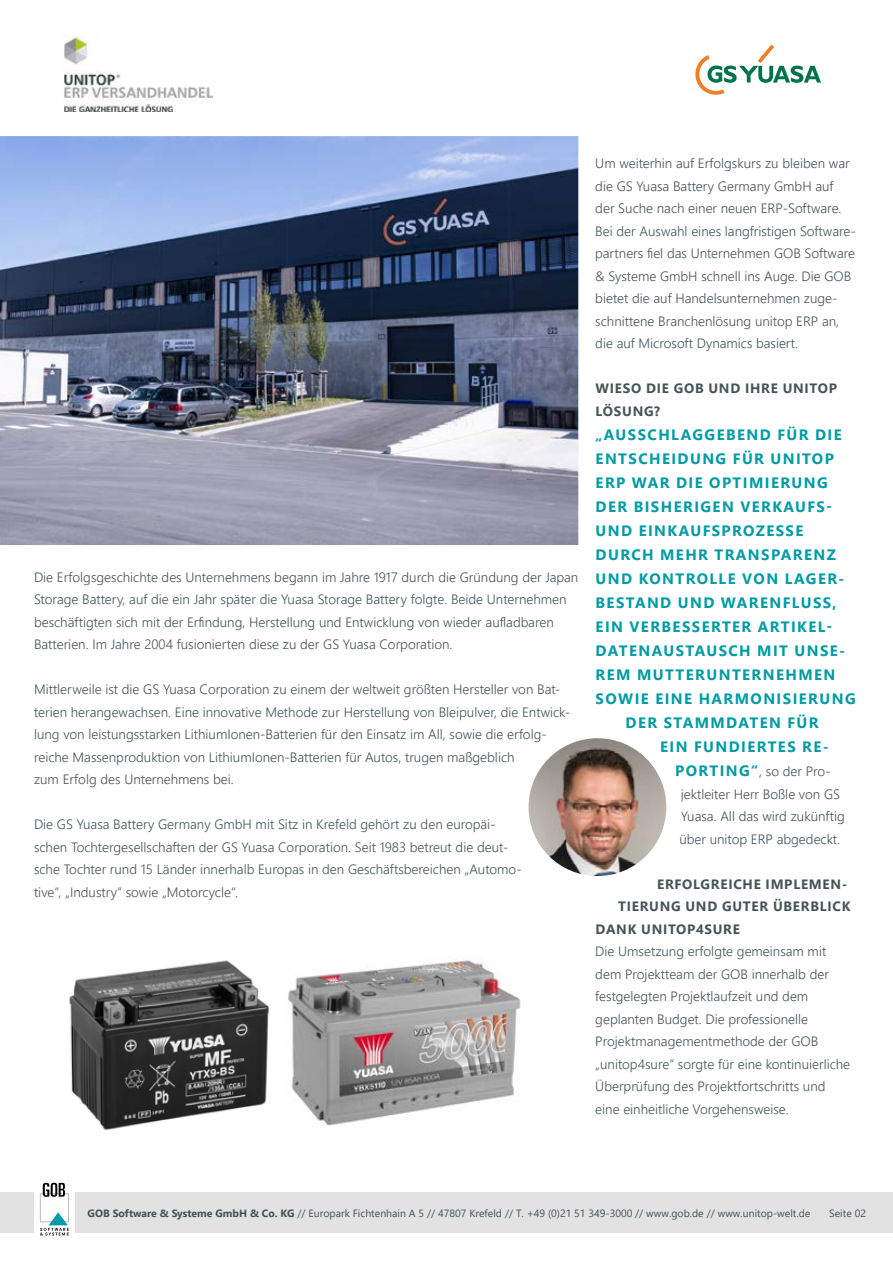
<style>
.page{position:relative;width:893px;height:1263px;background:#fff}
.page>*{position:absolute;margin:0;border:0;box-sizing:border-box;transform-origin:0 0}
.t1{font:700 15px "Segoe UI";letter-spacing:.095em;color:#009ba4}
.t2{font:300 13.5px/22.5px "Segoe UI";color:#465457}
.t3{font:700 13.5px/22.5px "Segoe UI";letter-spacing:.055em;color:#465457}
.t4{font:10.5px "Segoe UI";color:#425253}
.s1{font-weight:700;font-size:15px;color:#009ba4}
.s2{font-weight:700}
</style>
<div class="page">
<img style="left:64px;top:27px;width:148px;height:84px">
<div style="left:0;top:1192px;width:893px;height:40px;background:#e2e2e2"></div>
<div style="left:34px;top:1178px;width:40px;height:64px;background:#fff"></div>
<svg style="left:695px;top:45px;width:126px;height:50px"></svg>
<svg style="left:40px;top:1183px;width:29px;height:52px"></svg>
<img style="left:0;top:136px;width:578px;height:409px">
<img style="left:69px;top:960px;width:200px;height:170px">
<img style="left:288px;top:957px;width:233px;height:169px">
<img style="left:529px;top:738px;width:137px;height:138px;border-radius:69px">
<p class="t2" style="left:34px;top:564px;width:546px">Die Erfolgsgeschichte des Unternehmens begann im Jahre 1917 durch die Gründung der Japan Storage Battery, auf die ein Jahr später die Yuasa Storage Battery folgte. Beide Unternehmen beschäftigten sich mit der Erfindung, Herstellung und Entwicklung von wieder aufladbaren Batterien. Im Jahre 2004 fusionierten diese zu der GS Yuasa Corporation.</p>
<p class="t2" style="left:34px;top:677px;width:537px">Mittlerweile ist die GS Yuasa Corporation zu einem der weltweit größten Hersteller von Bat&shy;terien herangewachsen. Eine innovative Methode zur Herstellung von Bleipulver, die Entwick&shy;lung von leistungsstarken LithiumIonen-Batterien für den Einsatz im All, sowie die erfolg&shy;reiche Massenproduktion von LithiumIonen-Batterien für Autos, trugen maßgeblich<br>zum Erfolg des Unternehmens bei.</p>
<p class="t2" style="left:34px;top:812px;width:489px">Die GS Yuasa Battery Germany GmbH mit Sitz in Krefeld gehört zu den europäi&shy;schen Tochtergesellschaften der GS Yuasa Corporation. Seit 1983 betreut die deut&shy;sche Tochter rund 15 Länder innerhalb Europas in den Geschäftsbereichen „Automo&shy;tive“, „Industry“ sowie „Motorcycle“.</p>
<p class="t2" style="left:595px;top:151px;width:262px">Um weiterhin auf Erfolgskurs zu bleiben war die GS Yuasa Battery Germany GmbH auf der Suche nach einer neuen ERP-Software.<br>Bei der Auswahl eines langfristigen Software&shy;partners fiel das Unternehmen GOB Software &amp; Systeme GmbH schnell ins Auge. Die GOB bietet die auf Handelsunternehmen zuge&shy;schnittene Branchenlösung unitop ERP an, die auf Microsoft Dynamics basiert.</p>
<p class="t3" style="left:596px;top:376px;width:243px">WIESO DIE GOB UND IHRE UNITOP<br>LÖSUNG?</p>
<p class="t1" style="left:595px;top:420px;width:248px">„AUSSCHLAGGEBEND FÜR DIE</p>
<p class="t1" style="left:596px;top:444px;width:240px">ENTSCHEIDUNG FÜR UNITOP</p>
<p class="t1" style="left:596px;top:468px;width:234px">ERP WAR DIE OPTIMIERUNG</p>
<p class="t1" style="left:596px;top:492px;width:238px">DER BISHERIGEN VERKAUFS-</p>
<p class="t1" style="left:596px;top:516px;width:209px">UND EINKAUFSPROZESSE</p>
<p class="t1" style="left:596px;top:540px;width:242px">DURCH MEHR TRANSPARENZ</p>
<p class="t1" style="left:596px;top:564px;width:250px">UND KONTROLLE VON LAGER-</p>
<p class="t1" style="left:596px;top:588px;width:242px">BESTAND UND WARENFLUSS,</p>
<p class="t1" style="left:596px;top:612px;width:239px">EIN VERBESSERTER ARTIKEL-</p>
<p class="t1" style="left:596px;top:636px;width:251px">DATENAUSTAUSCH MIT UNSE-</p>
<p class="t1" style="left:596px;top:660px;width:241px">REM MUTTERUNTERNEHMEN</p>
<p class="t1" style="left:596px;top:684px;width:262px">SOWIE EINE HARMONISIERUNG</p>
<p class="t1" style="left:626px;top:708px;width:195px">DER STAMMDATEN FÜR</p>
<p class="t1" style="left:660px;top:732px;width:170px">EIN FUNDIERTES RE-</p>
<p class="t2" style="left:679px;top:759px;width:167px;text-indent:-4px"><span class="s1">PORTING“</span>, so der Pro&shy;jektleiter Herr Boßle von GS<br>Yuasa. All das wird zukünftig über unitop ERP abgedeckt.</p>
<p class="t3" style="left:657px;top:871px;width:192px">ERFOLGREICHE IMPLEMEN-</p>
<p class="t3" style="left:618px;top:894px;width:234px">TIERUNG UND GUTER ÜBERBLICK</p>
<p class="t3" style="left:596px;top:916px;width:146px">DANK UNITOP4SURE</p>
<p class="t2" style="left:595px;top:939px;width:256px">Die Umsetzung erfolgte gemeinsam mit dem Projektteam der GOB innerhalb der festgelegten Projektlaufzeit und dem geplanten Budget. Die professionelle Projektmanagementmethode der GOB „unitop4sure“ sorgte für eine kontinuierliche Überprüfung des Projektfortschritts und eine einheitliche Vorgehensweise.</p>
<p class="t4" style="left:88px;top:1203px;width:724px"><span class="s2">GOB Software &amp; Systeme GmbH &amp; Co. KG</span> // Europark Fichtenhain A 5 // 47807 Krefeld // T. +49 (0)21 51 349-3000 // www.gob.de // www.unitop-welt.de</p>
<p class="t4" style="left:829px;top:1203px;width:38px">Seite 02</p>
</div>
